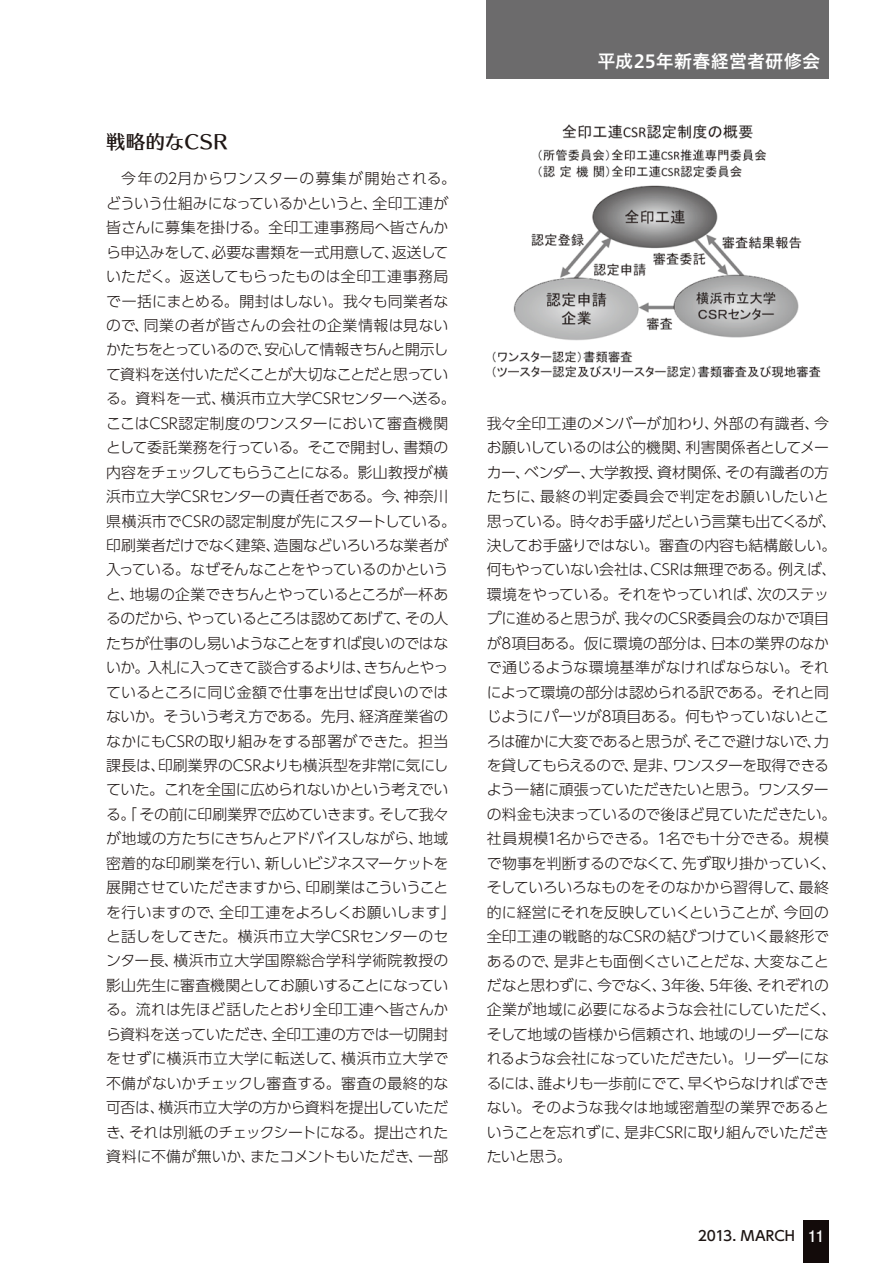
<style>
.page{position:relative;width:893px;height:1263px;background:#fff}
.page>*{position:absolute;margin:0;border:0;box-sizing:border-box;transform-origin:0 0}
.t1{font:19.2px "UD Typos 512 Std Regular 90 msp RKSJ H";letter-spacing:.005em;color:#1e1614}
.t2{font:18px "Hiragino UD Sans Std W6 90 msp RKSJ H";letter-spacing:.015em;color:#fff}
.t3{font:14.85px/24.5px "UD Shin Go Pro Light 90 msp RKSJ H";letter-spacing:-.02em;color:#1e1614}
.t4{font:13.8px "UD Shin Go Pro Medium 90 msp RKSJ H";color:#1e1614}
.s1{font-family:"Futo Go B101 Pro Bold 90 msp RKSJ H";font-size:15.9px;color:#fff}
</style>
<div class="page">
<div style="left:803px;top:1220px;width:26px;height:43px;background:#130b0a"></div>
<img style="left:492px;top:124px;width:329px;height:254px">
<div style="left:487px;top:0;width:342px;height:79px;background:#6c6b6c"></div>
<p class="t1" style="left:106px;top:135px;width:123px">戦略的なCSR</p>
<p class="t3" style="left:106px;top:169px;width:351px;text-indent:15px">今年の2月からワンスターの募集が開始される。どういう仕組みになっているかというと、全印工連が皆さんに募集を掛ける。全印工連事務局へ皆さんから申込みをして、必要な書類を一式用意して、返送していただく。返送してもらったものは全印工連事務局で一括にまとめる。開封はしない。我々も同業者なので、同業の者が皆さんの会社の企業情報は見ないかたちをとっているので、安心して情報きちんと開示して資料を送付いただくことが大切なことだと思っている。資料を一式、横浜市立大学CSRセンターへ送る。ここはCSR認定制度のワンスターにおいて審査機関として委託業務を行っている。そこで開封し、書類の内容をチェックしてもらうことになる。影山教授が横浜市立大学CSRセンターの責任者である。今、神奈川県横浜市でCSRの認定制度が先にスタートしている。印刷業者だけでなく建築、造園などいろいろな業者が入っている。なぜそんなことをやっているのかというと、地場の企業できちんとやっているところが一杯あるのだから、やっているところは認めてあげて、その人たちが仕事のし易いようなことをすれば良いのではないか。入札に入ってきて談合するよりは、きちんとやっているところに同じ金額で仕事を出せば良いのではないか。そういう考え方である。先月、経済産業省のなかにもCSRの取り組みをする部署ができた。担当課長は、印刷業界のCSRよりも横浜型を非常に気にしていた。これを全国に広められないかという考えでいる。「その前に印刷業界で広めていきます。そして我々が地域の方たちにきちんとアドバイスしながら、地域密着的な印刷業を行い、新しいビジネスマーケットを展開させていただきますから、印刷業はこういうことを行いますので、全印工連をよろしくお願いします」と話しをしてきた。横浜市立大学CSRセンターのセンター長、横浜市立大学国際総合学科学術院教授の影山先生に審査機関としてお願いすることになっている。流れは先ほど話したとおり全印工連へ皆さんから資料を送っていただき、全印工連の方では一切開封をせずに横浜市立大学に転送して、横浜市立大学で不備がないかチェックし審査する。審査の最終的な可否は、横浜市立大学の方から資料を提出していただき、それは別紙のチェックシートになる。提出された資料に不備が無いか、またコメントもいただき、一部</p>
<p class="t2" style="left:597px;top:55px;width:224px">平成25年新春経営者研修会</p>
<p class="t3" style="left:487px;top:413px;width:351px">我々全印工連のメンバーが加わり、外部の有識者、今お願いしているのは公的機関、利害関係者としてメーカー、ベンダー、大学教授、資材関係、その有識者の方たちに、最終の判定委員会で判定をお願いしたいと思っている。時々お手盛りだという言葉も出てくるが、決してお手盛りではない。審査の内容も結構厳しい。何もやっていない会社は、CSRは無理である。例えば、環境をやっている。それをやっていれば、次のステップに進めると思うが、我々のCSR委員会のなかで項目が8項目ある。仮に環境の部分は、日本の業界のなかで通じるような環境基準がなければならない。それによって環境の部分は認められる訳である。それと同じようにパーツが8項目ある。何もやっていないところは確かに大変であると思うが、そこで避けないで、力を貸してもらえるので、是非、ワンスターを取得できるよう一緒に頑張っていただきたいと思う。ワンスターの料金も決まっているので後ほど見ていただきたい。社員規模1名からできる。1名でも十分できる。規模で物事を判断するのでなくて、先ず取り掛かっていく、そしていろいろなものをそのなかから習得して、最終的に経営にそれを反映していくということが、今回の全印工連の戦略的なCSRの結びつけていく最終形であるので、是非とも面倒くさいことだな、大変なことだなと思わずに、今でなく、3年後、5年後、それぞれの企業が地域に必要になるような会社にしていただく、そして地域の皆様から信頼され、地域のリーダーになれるような会社になっていただきたい。リーダーになるには、誰よりも一歩前にでて、早くやらなければできない。そのような我々は地域密着型の業界であるということを忘れずに、是非CSRに取り組んでいただきたいと思う。</p>
<p class="t4" style="left:698px;top:1230px;width:128px">2013. MARCH <span class="s1">11</span></p>
</div>
